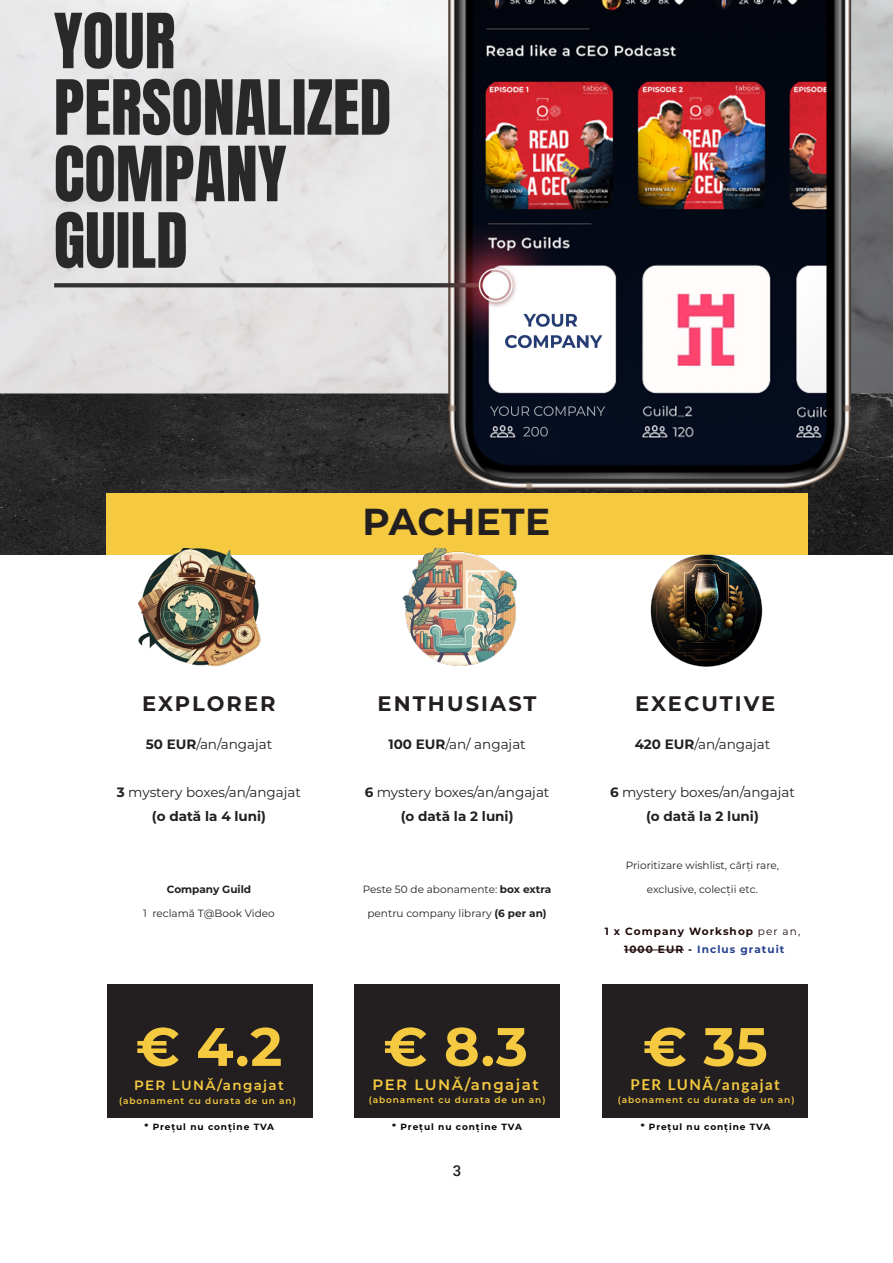
<style>
.page{position:relative;width:893px;height:1263px;background:#fff}
.page>*{position:absolute;margin:0;border:0;box-sizing:border-box;transform-origin:0 0}
.H1_copy{font:700 54px "Montserrat";color:#f5c940}
.t1{font:700 37.5px "Montserrat";letter-spacing:.01em;color:#231f20}
.t2{font:700 21px "Montserrat";letter-spacing:.1em;color:#231f20}
.Ttl_Body_Text_Centre{font:600 15px "Montserrat";letter-spacing:.1em;color:#f5c940}
.Ttl_Body_Text_Centre-2{font:700 15px "Lato";letter-spacing:.1em;color:#f5c940}
.t3{font:500 15px "Roboto";color:#231f20}
.Body_Text{font:13.5px "Montserrat";color:#231f20}
.Body_Text-2{font:700 13.5px "Montserrat";color:#231f20}
.Ttl_Body_Text_Centre-3{font:600 13.5px "Montserrat";letter-spacing:.1em;color:#f5c940}
.Body_Text-3{font:10.5px "Montserrat";color:#231f20}
.Ttl_Body_Text_Centre-4{font:700 10.5px "Montserrat";letter-spacing:.1em;color:#220b0d}
.Ttl_Body_Text_Centre-5{font:700 10.5px "Montserrat";letter-spacing:.1em;color:#253f8e}
.Body_Text-4{font:700 10.5px "Montserrat";color:#231f20}
.Ttl_Body_Text_Centre-6{font:600 9px "Montserrat";letter-spacing:.1em;color:#f5c940}
.Ttl_Body_Text_Centre-7{font:700 9px "Montserrat";letter-spacing:.1em;color:#040503}
.s1{font-weight:700}
.s2{font-weight:400}
.s3{color:#220b0d}
</style>
<div class="page">
<div style="left:107px;top:984px;width:205px;height:134px;background:#231f20"></div>
<div style="left:354px;top:984px;width:206px;height:134px;background:#231f20"></div>
<div style="left:603px;top:984px;width:205px;height:134px;background:#231f20"></div>
<img style="left:0;top:0;width:893px;height:555px">
<hr style="left:624px;top:950px;width:60px;height:1px;background:#220b0d">
<div style="left:106px;top:493px;width:702px;height:62px;background:#f5c940"></div>
<img style="left:138px;top:548px;width:123px;height:119px">
<img style="left:402px;top:548px;width:115px;height:118px">
<img style="left:650px;top:554px;width:113px;height:113px">
<h1 class="t1" style="left:363px;top:494px;width:189px">PACHETE</h1>
<h5 class="t2" style="left:142px;top:689px;width:135px">EXPLORER</h5>
<p class="Body_Text" style="left:146px;top:735px;width:128px"><span class="s1">50 EUR</span>/an/angajat</p>
<p class="Body_Text" style="left:117px;top:783px;width:186px"><span class="s1">3</span> mystery boxes/an/angajat</p>
<p class="Body_Text-2" style="left:152px;top:807px;width:116px">(o dată la 4 luni)</p>
<p class="Body_Text-4" style="left:167px;top:882px;width:86px">Company Guild</p>
<p class="Body_Text-3" style="left:143px;top:906px;width:133px">1 reclamă T@Book Video</p>
<p class="H1_copy" style="left:136px;top:1008px;width:148px">€ 4.2</p>
<p class="Ttl_Body_Text_Centre-3" style="left:134px;top:1075px;width:151px">PER LUNĂ/angajat</p>
<h5 class="t2" style="left:378px;top:689px;width:160px">ENTHUSIAST</h5>
<p class="Body_Text" style="left:388px;top:735px;width:139px"><span class="s1">100 EUR</span>/an/ angajat</p>
<p class="Body_Text" style="left:365px;top:783px;width:186px"><span class="s1">6</span> mystery boxes/an/angajat</p>
<p class="Body_Text-2" style="left:401px;top:807px;width:114px">(o dată la 2 luni)</p>
<p class="Body_Text-3" style="left:363px;top:882px;width:190px">Peste 50 de abonamente: <span class="s1">box extra</span></p>
<p class="Body_Text-3" style="left:367px;top:906px;width:181px">pentru company library <span class="s1">(6 per an)</span></p>
<p class="H1_copy" style="left:383px;top:1008px;width:146px">€ 8.3</p>
<p class="Ttl_Body_Text_Centre" style="left:372px;top:1074px;width:168px">PER LUNĂ/angajat</p>
<h5 class="t2" style="left:635px;top:689px;width:142px">EXECUTIVE</h5>
<p class="Body_Text" style="left:635px;top:735px;width:137px"><span class="s1">420 EUR</span>/an/angajat</p>
<p class="Body_Text" style="left:610px;top:783px;width:186px"><span class="s1">6</span> mystery boxes/an/angajat</p>
<p class="Body_Text-2" style="left:646px;top:807px;width:114px">(o dată la 2 luni)</p>
<p class="Body_Text-3" style="left:626px;top:858px;width:155px">Prioritizare wishlist, cărți rare,</p>
<p class="Body_Text-3" style="left:647px;top:882px;width:113px">exclusive, colecții etc.</p>
<p class="Ttl_Body_Text_Centre-4" style="left:605px;top:924px;width:197px">1 x Company Workshop <span class="s2">per an,</span></p>
<p class="Ttl_Body_Text_Centre-5" style="left:624px;top:942px;width:162px"><span class="s3">1000 EUR -</span> Inclus gratuit</p>
<p class="H1_copy" style="left:643px;top:1008px;width:126px">€ 35</p>
<p class="Ttl_Body_Text_Centre-2" style="left:631px;top:1073px;width:151px">PER LUNĂ/angajat</p>
<p class="Ttl_Body_Text_Centre-6" style="left:119px;top:1095px;width:178px">(abonament cu durata de un an)</p>
<p class="Ttl_Body_Text_Centre-6" style="left:369px;top:1094px;width:178px">(abonament cu durata de un an)</p>
<p class="Ttl_Body_Text_Centre-6" style="left:618px;top:1093px;width:178px">(abonament cu durata de un an)</p>
<p class="Ttl_Body_Text_Centre-7" style="left:144px;top:1120px;width:131px">* Prețul nu conține TVA</p>
<p class="Ttl_Body_Text_Centre-7" style="left:392px;top:1120px;width:131px">* Prețul nu conține TVA</p>
<p class="Ttl_Body_Text_Centre-7" style="left:641px;top:1120px;width:131px">* Prețul nu conține TVA</p>
<h3 class="t3" style="left:453px;top:1160px;width:10px">3</h3>
</div>
